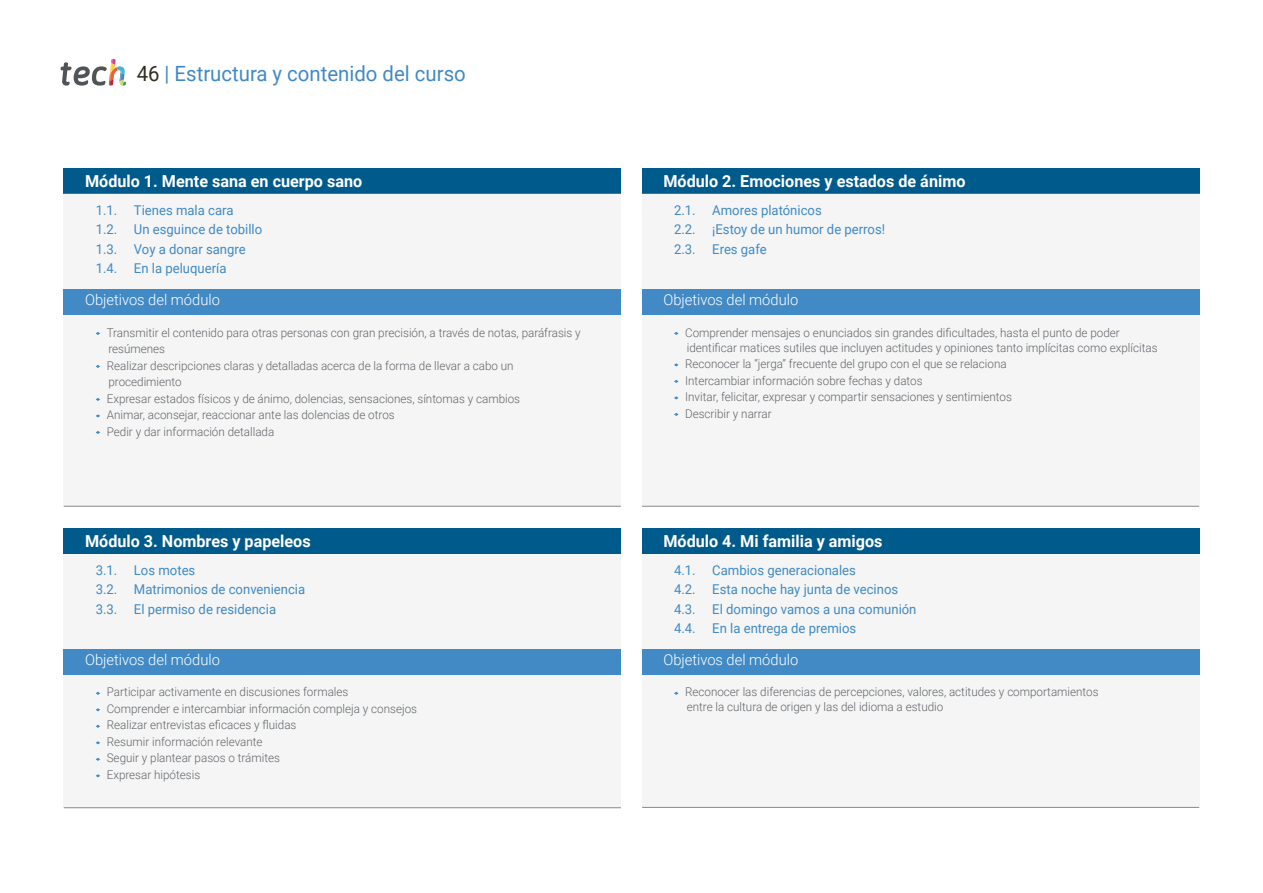
<style>
.page{position:relative;width:1263px;height:893px;background:#fff}
.page>*{position:absolute;margin:0;border:0;box-sizing:border-box;transform-origin:0 0}
.t1{font:21px "Roboto";color:#418ac5}
.t2{font:700 16.5px "Roboto";color:#fff}
.t3{font:300 15px "Roboto";color:#fff}
.t4{font:13.5px/19.5px "Roboto";color:#418ac5}
.t5{font:300 12px/16.5px "Roboto";color:#61646a}
.s1{color:#312e20}
</style>
<div class="page">
<div style="left:64px;top:168px;width:557px;height:26px;background:#005b8d"></div>
<div style="left:64px;top:528px;width:557px;height:26px;background:#005b8d"></div>
<div style="left:642px;top:168px;width:557px;height:26px;background:#005b8d"></div>
<div style="left:642px;top:528px;width:557px;height:26px;background:#005b8d"></div>
<div style="left:64px;top:194px;width:557px;height:312px;background:#f4f5f4"></div>
<div style="left:64px;top:554px;width:557px;height:254px;background:#f4f5f4"></div>
<div style="left:642px;top:194px;width:557px;height:312px;background:#f4f5f4"></div>
<div style="left:642px;top:554px;width:557px;height:253px;background:#f4f5f4"></div>
<div style="left:64px;top:289px;width:557px;height:26px;background:#418ac5"></div>
<div style="left:64px;top:649px;width:557px;height:25px;background:#418ac5"></div>
<div style="left:642px;top:289px;width:557px;height:26px;background:#418ac5"></div>
<div style="left:642px;top:649px;width:557px;height:25px;background:#418ac5"></div>
<svg style="left:96px;top:431px;width:4px;height:3px"></svg>
<hr style="left:64px;top:506px;width:557px;height:1px;background:#878a8e">
<hr style="left:64px;top:807px;width:557px;height:1px;background:#878a8e">
<hr style="left:642px;top:506px;width:557px;height:1px;background:#878a8e">
<hr style="left:642px;top:807px;width:557px;height:1px;background:#878a8e">
<svg style="left:61px;top:59px;width:65px;height:27px"></svg>
<h1 class="t1" style="left:137px;top:59px;width:331px"><span class="s1">46</span> | Estructura y contenido del curso</h1>
<h2 class="t2" style="left:85px;top:170px;width:279px">Módulo 1. Mente sana en cuerpo sano</h2>
<h2 class="t2" style="left:663px;top:170px;width:304px">Módulo 2. Emociones y estados de ánimo</h2>
<p class="t4" style="left:96px;top:200px;width:168px">1.1. Tienes mala cara<br>1.2. Un esguince de tobillo<br>1.3. Voy a donar sangre<br>1.4. En la peluquería</p>
<p class="t4" style="left:674px;top:200px;width:213px">2.1. Amores platónicos<br>2.2. ¡Estoy de un humor de perros!<br>2.3. Eres gafe</p>
<p class="t3" style="left:85px;top:289px;width:136px">Objetivos del módulo</p>
<p class="t3" style="left:663px;top:289px;width:136px">Objetivos del módulo</p>
<p class="t5" style="left:107px;top:324px;width:476px">Transmitir el contenido para otras personas con gran precisión, a través de notas, paráfrasis y resúmenes<br>Realizar descripciones claras y detalladas acerca de la forma de llevar a cabo un procedimiento<br>Expresar estados físicos y de ánimo, dolencias, sensaciones, síntomas y cambios<br>Animar, aconsejar, reaccionar ante las dolencias de otros<br>Pedir y dar información detallada</p>
<p class="t5" style="left:685px;top:324px;width:474px;line-height:15px">Comprender mensajes o enunciados sin grandes dificultades, hasta el punto de poder identificar matices sutiles que incluyen actitudes y opiniones tanto implícitas como explícitas</p>
<p class="t5" style="left:685px;top:355px;width:328px">Reconocer la “jerga” frecuente del grupo con el que se relaciona Intercambiar información sobre fechas y datos<br>Invitar, felicitar, expresar y compartir sensaciones y sentimientos Describir y narrar</p>
<h2 class="t2" style="left:85px;top:530px;width:227px">Módulo 3. Nombres y papeleos</h2>
<h2 class="t2" style="left:663px;top:530px;width:221px">Módulo 4. Mi familia y amigos</h2>
<p class="t4" style="left:96px;top:559px;width:211px">3.1. Los motes<br>3.2. Matrimonios de conveniencia<br>3.3. El permiso de residencia</p>
<p class="t4" style="left:674px;top:559px;width:244px">4.1. Cambios generacionales<br>4.2. Esta noche hay junta de vecinos<br>4.3. El domingo vamos a una comunión<br>4.4. En la entrega de premios</p>
<p class="t3" style="left:85px;top:649px;width:136px">Objetivos del módulo</p>
<p class="t3" style="left:663px;top:649px;width:136px">Objetivos del módulo</p>
<p class="t5" style="left:107px;top:683px;width:312px">Participar activamente en discusiones formales<br>Comprender e intercambiar información compleja y consejos Realizar entrevistas eficaces y fluidas<br>Resumir información relevante<br>Seguir y plantear pasos o trámites<br>Expresar hipótesis</p>
<p class="t5" style="left:685px;top:684px;width:415px;line-height:15px">Reconocer las diferencias de percepciones, valores, actitudes y comportamientos entre la cultura de origen y las del idioma a estudio</p>
</div>
